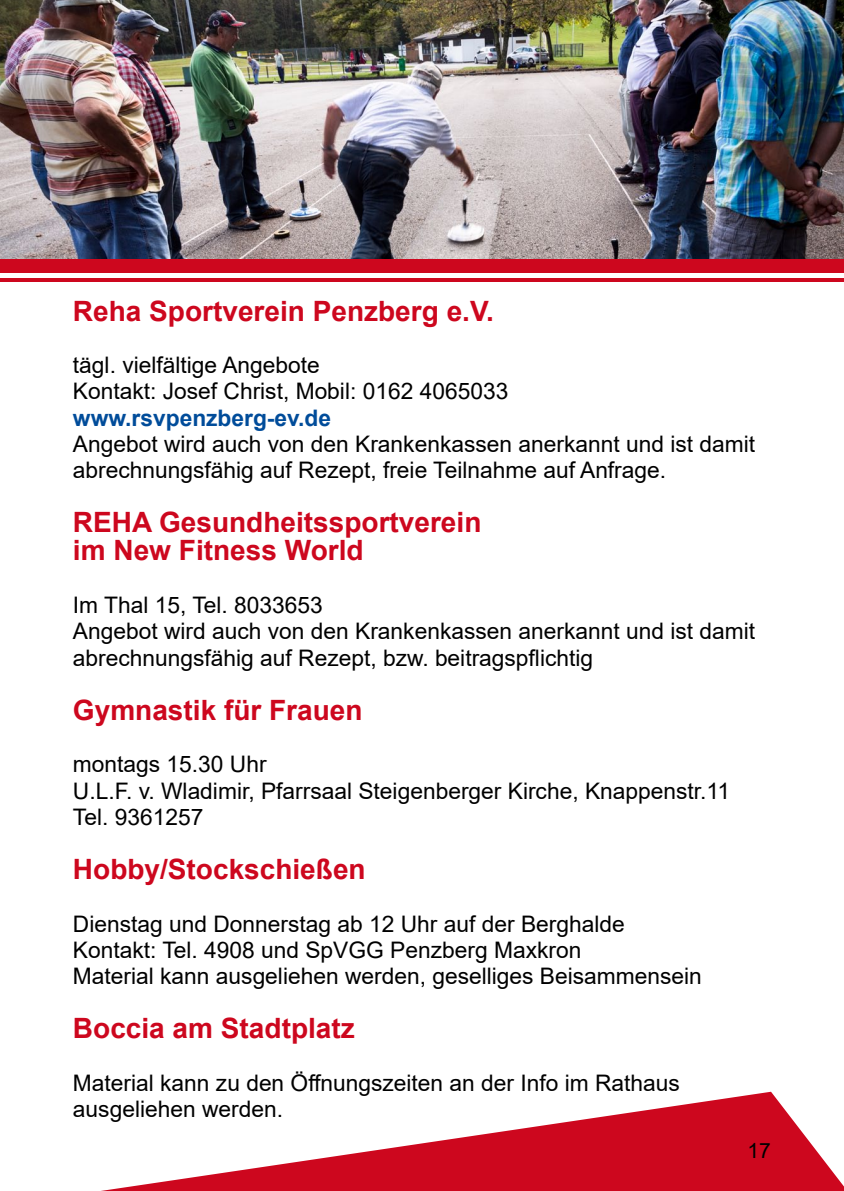
<style>
.page{position:relative;width:844px;height:1191px;background:#fff}
.page>*{position:absolute;margin:0;border:0;box-sizing:border-box;transform-origin:0 0}
.t1{font:700 28px/28px "Arial";color:#cd071e}
.t2{font:22.75px/26.2px "Arial";color:#000}
.t3{font:700 22.75px "Arial";color:#004c9a}
.t4{font:21px "Arial";color:#000}
</style>
<div class="page">
<svg style="left:101px;top:1091px;width:742px;height:100px"></svg>
<img style="left:0;top:0;width:843px;height:259px">
<hr style="left:0;top:278px;width:843px;height:4px;background:#cd071e">
<div style="left:0;top:259px;width:843px;height:14px;background:#cd071e"></div>
<p class="t1" style="left:73px;top:297px;width:422px">Reha Sportverein Penzberg e.V.</p>
<p class="t2" style="left:73px;top:352px;width:437px">tägl. vielfältige Angebote<br>Kontakt: Josef Christ, Mobil: 0162 4065033</p>
<p class="t3" style="left:73px;top:401px;width:259px">www.rsvpenzberg-ev.de</p>
<p class="t2" style="left:73px;top:431px;width:683px">Angebot wird auch von den Krankenkassen anerkannt und ist damit abrechnungsfähig auf Rezept, freie Teilnahme auf Anfrage.</p>
<p class="t1" style="left:73px;top:509px;width:410px">REHA Gesundheitssportverein im New Fitness World</p>
<p class="t2" style="left:73px;top:591px;width:683px">Im Thal 15, Tel. 8033653<br>Angebot wird auch von den Krankenkassen anerkannt und ist damit abrechnungsfähig auf Rezept, bzw. beitragspflichtig</p>
<p class="t1" style="left:73px;top:696px;width:291px">Gymnastik für Frauen</p>
<p class="t2" style="left:73px;top:751px;width:658px">montags 15.30 Uhr<br>U.L.F. v. Wladimir, Pfarrsaal Steigenberger Kirche, Knappenstr.11<br>Tel. 9361257</p>
<p class="t1" style="left:73px;top:855px;width:294px">Hobby/Stockschießen</p>
<p class="t2" style="left:73px;top:910px;width:630px">Dienstag und Donnerstag ab 12 Uhr auf der Berghalde<br>Kontakt: Tel. 4908 und SpVGG Penzberg Maxkron<br>Material kann ausgeliehen werden, geselliges Beisammensein</p>
<p class="t1" style="left:73px;top:1014px;width:283px">Boccia am Stadtplatz</p>
<p class="t2" style="left:73px;top:1069px;width:608px">Material kann zu den Öffnungszeiten an der Info im Rathaus ausgeliehen werden.</p>
<p class="t4" style="left:747px;top:1136px;width:25px">17</p>
</div>
